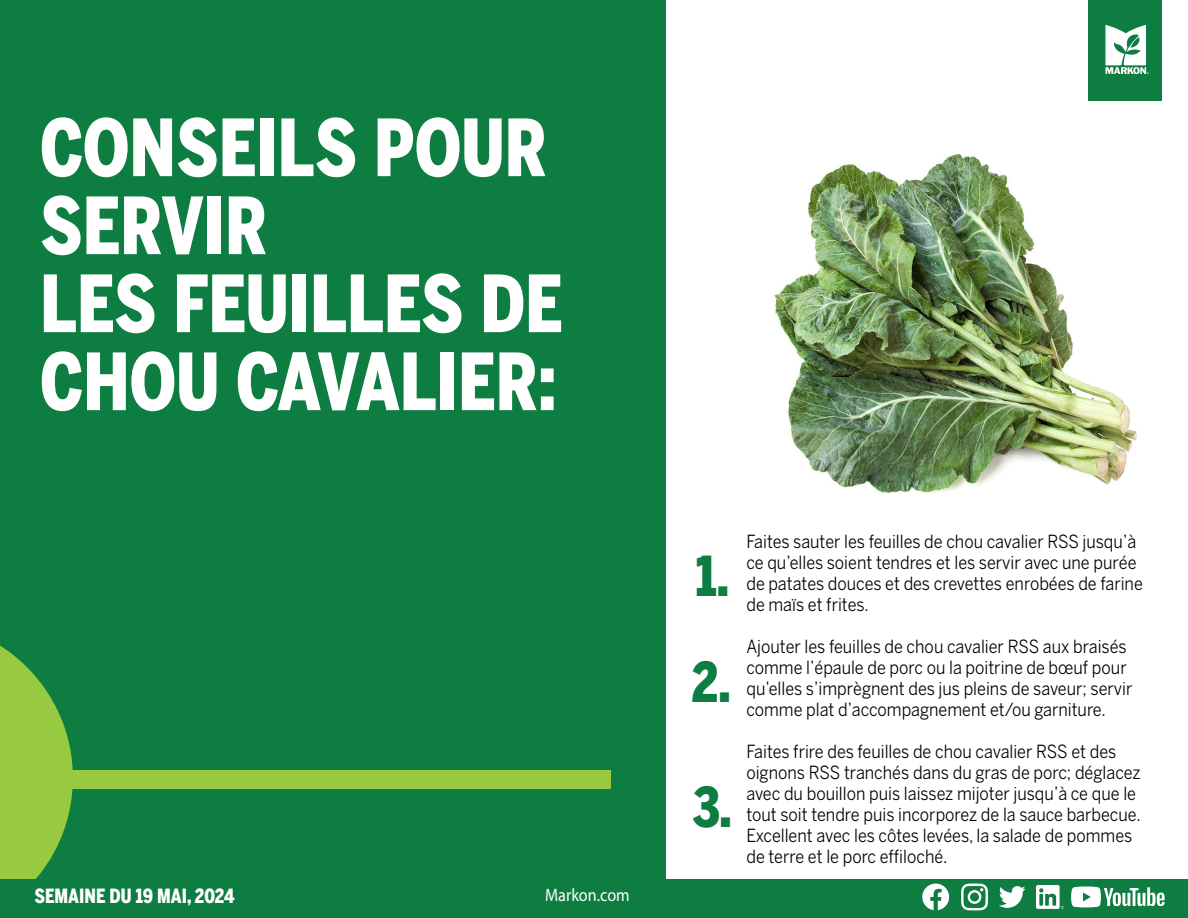
<style>
.page{position:relative;width:1188px;height:918px;background:#fff}
.page>*{position:absolute;margin:0;border:0;box-sizing:border-box;transform-origin:0 0}
.t1{font:900 78px/78px "Benton Sans Cond";color:#fff;scale:.9 1}
.t2{font:900 54.6px/105.6px "Benton Sans Cond";color:#0d7d41;scale:.9 1}
.t3{font:900 19.5px "Benton Sans Cond";color:#fff;scale:.9 1}
.t4{font:18px/21px "Benton Sans";color:#000;scale:.9 1}
.t5{font:18px "Myriad Pro";color:#fff;scale:.9 1}
</style>
<div class="page">
<img style="left:774px;top:153px;width:363px;height:340px">
<div style="left:0;top:0;width:665px;height:918px;background:#0d7d41"></div>
<svg style="left:0;top:645px;width:73px;height:234px"></svg>
<div style="left:0;top:771px;width:610px;height:18px;background:#97c941"></div>
<div style="left:0;top:879px;width:1188px;height:39px;background:#0d7d41"></div>
<svg style="left:922px;top:884px;width:27px;height:26px"></svg>
<svg style="left:961px;top:884px;width:27px;height:26px"></svg>
<svg style="left:999px;top:886px;width:27px;height:22px"></svg>
<img style="left:1036px;top:886px;width:27px;height:22px">
<svg style="left:1071px;top:887px;width:94px;height:20px"></svg>
<div style="left:1089px;top:0;width:73px;height:100px;background:#0d7d41"></div>
<svg style="left:1105px;top:25px;width:44px;height:48px"></svg>
<h1 class="t1" style="left:40px;top:108px;width:582px">CONSEILS POUR<br>SERVIR<br>LES FEUILLES DE<br>CHOU CAVALIER:</h1>
<p class="t3" style="left:34px;top:884px;width:224px">SEMAINE DU 19 MAI, 2024</p>
<p class="t5" style="left:545px;top:883px;width:96px">Markon.com</p>
<h2 class="t2" style="left:692px;top:523px;width:45px">1.<br>2.</h2>
<h2 class="t2" style="left:693px;top:754px;width:44px">3.</h2>
<p class="t4" style="left:746px;top:531px;width:442px">Faites sauter les feuilles de chou cavalier RSS jusqu’à ce qu’elles soient tendres et les servir avec une purée de patates douces et des crevettes enrobées de farine de maïs et frites.</p>
<p class="t4" style="left:746px;top:636px;width:430px">Ajouter les feuilles de chou cavalier RSS aux braisés comme l’épaule de porc ou la poitrine de bœuf pour qu’elles s’imprègnent des jus pleins de saveur; servir comme plat d’accompagnement et/ou garniture.</p>
<p class="t4" style="left:746px;top:741px;width:440px">Faites frire des feuilles de chou cavalier RSS et des oignons RSS tranchés dans du gras de porc; déglacez avec du bouillon puis laissez mijoter jusqu’à ce que le tout soit tendre puis incorporez de la sauce barbecue.<br>Excellent avec les côtes levées, la salade de pommes de terre et le porc effiloché.</p>
</div>
